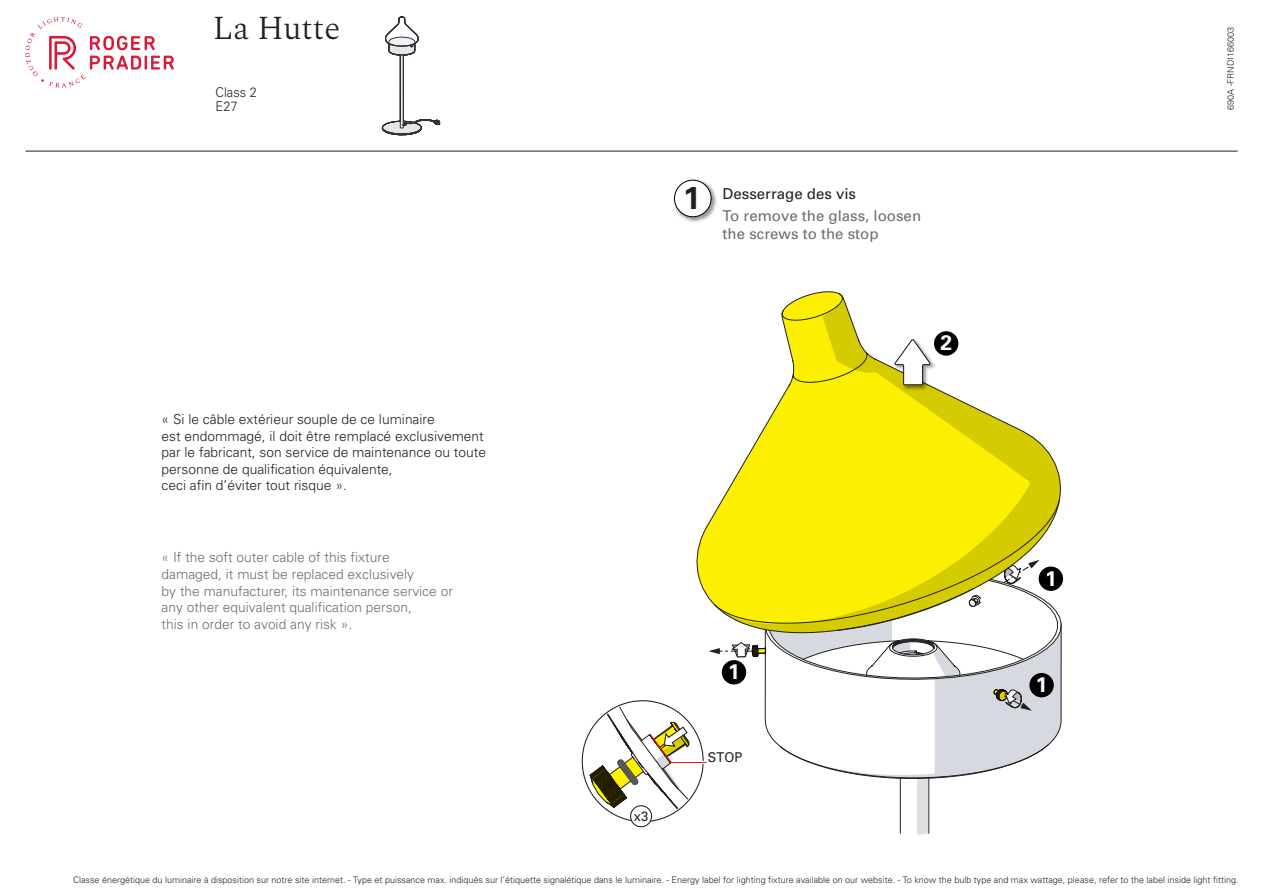
<style>
.page{position:relative;width:1263px;height:893px;background:#fff}
.page>*{position:absolute;margin:0;border:0;box-sizing:border-box;transform-origin:0 0}
.t1{font:300 33px "Spectral";color:#231f20}
.t2{font:700 31.5px "Univers LT Std";color:#231f20}
.t3{font:700 21px "Univers LT Std";color:#fff}
.t4{font:15px/18px "Univers";color:#6c6d70}
.t5{font:15px "Univers";color:#231f20}
.t6{font:300 13.8px/16.5px "Univers";color:#231f20}
.t7{font:300 13.8px/16.5px "Univers";color:#6c6d70}
.t8{font:300 13.5px/13.5px "Univers";color:#262324;scale:.95 1}
.t9{font:13.5px "Univers";color:#262324;scale:.95 1}
.t10{font:300 9px "Univers";color:#231f20}
.t11{font:300 9px "Univers";color:#262324}
</style>
<div class="page">
<svg style="left:382px;top:16px;width:59px;height:119px"></svg>
<svg style="left:25px;top:17px;width:149px;height:71px"></svg>
<hr style="left:26px;top:151px;width:1212px;height:1px;background:#231f20">
<svg style="left:764px;top:644px;width:298px;height:135px"></svg>
<hr style="left:900px;top:778px;width:1px;height:55px;background:#231f20">
<hr style="left:928px;top:778px;width:1px;height:55px;background:#231f20">
<svg style="left:917px;top:779px;width:12px;height:56px"></svg>
<svg style="left:802px;top:644px;width:230px;height:67px"></svg>
<svg style="left:708px;top:644px;width:59px;height:23px"></svg>
<svg style="left:738px;top:574px;width:326px;height:70px"></svg>
<svg style="left:696px;top:291px;width:365px;height:340px"></svg>
<img style="left:893px;top:337px;width:45px;height:56px">
<svg style="left:893px;top:338px;width:38px;height:48px"></svg>
<div style="left:1029px;top:673px;width:25px;height:24px;background:#000001;border-radius:50%"></div>
<div style="left:1039px;top:566px;width:24px;height:25px;background:#000001;border-radius:50%"></div>
<div style="left:934px;top:331px;width:24px;height:25px;background:#000001;border-radius:50%"></div>
<div style="left:722px;top:660px;width:24px;height:24px;background:#000001;border-radius:50%"></div>
<svg style="left:580px;top:698px;width:125px;height:126px"></svg>
<div style="left:631px;top:806px;width:21px;height:21px;background:#fff;border-radius:50%"></div>
<div style="left:630px;top:805px;width:22px;height:22px;border:1px solid #231f20;border-radius:50%"></div>
<svg style="left:589px;top:702px;width:118px;height:118px"></svg>
<img style="left:673px;top:179px;width:44px;height:43px">
<div style="left:674px;top:180px;width:37px;height:37px;background:#fff;border-radius:50%"></div>
<div style="left:674px;top:180px;width:37px;height:37px;border:1px solid #000001;border-radius:50%"></div>
<h1 class="t1" style="left:213px;top:4px;width:129px">La Hutte</h1>
<h3 class="t8" style="left:216px;top:85px;width:45px">Class 2<br>E27</h3>
<h3 class="t6" style="left:162px;top:411px;width:326px">« Si le câble extérieur souple de ce luminaire<br>est endommagé, il doit être remplacé exclusivement par le fabricant, son service de maintenance ou toute personne de qualification équivalente,<br>ceci afin d’éviter tout risque ».</h3>
<h3 class="t7" style="left:162px;top:549px;width:293px">« If the soft outer cable of this fixture damaged, it must be replaced exclusively<br>by the manufacturer, its maintenance service or any other equivalent qualification person,<br>this in order to avoid any risk ».</h3>
<h2 class="t2" style="left:683px;top:179px;width:19px">1</h2>
<h3 class="t5" style="left:723px;top:185px;width:135px">Desserrage des vis</h3>
<h3 class="t4" style="left:723px;top:206px;width:200px">To remove the glass, loosen the screws to the stop</h3>
<h3 class="t3" style="left:940px;top:331px;width:13px">2</h3>
<h3 class="t9" style="left:634px;top:808px;width:17px">x3</h3>
<h3 class="t3" style="left:728px;top:660px;width:13px">1</h3>
<h3 class="t9" style="left:708px;top:750px;width:38px">STOP</h3>
<h3 class="t3" style="left:1045px;top:566px;width:13px">1</h3>
<h3 class="t3" style="left:1036px;top:672px;width:13px">1</h3>
<p class="t11" style="left:1225px;top:110px;width:84px;rotate:-90deg">690A -FRNDI166003</p>
<p class="t10" style="left:73px;top:874px;width:1167px">Classe énergétique du luminaire à disposition sur notre site internet. - Type et puissance max. indiqués sur l’étiquette signalétique dans le luminaire. - Energy label for lighting fixture available on our website. - To know the bulb type and max wattage, please, refer to the label inside light fitting.</p>
</div>
